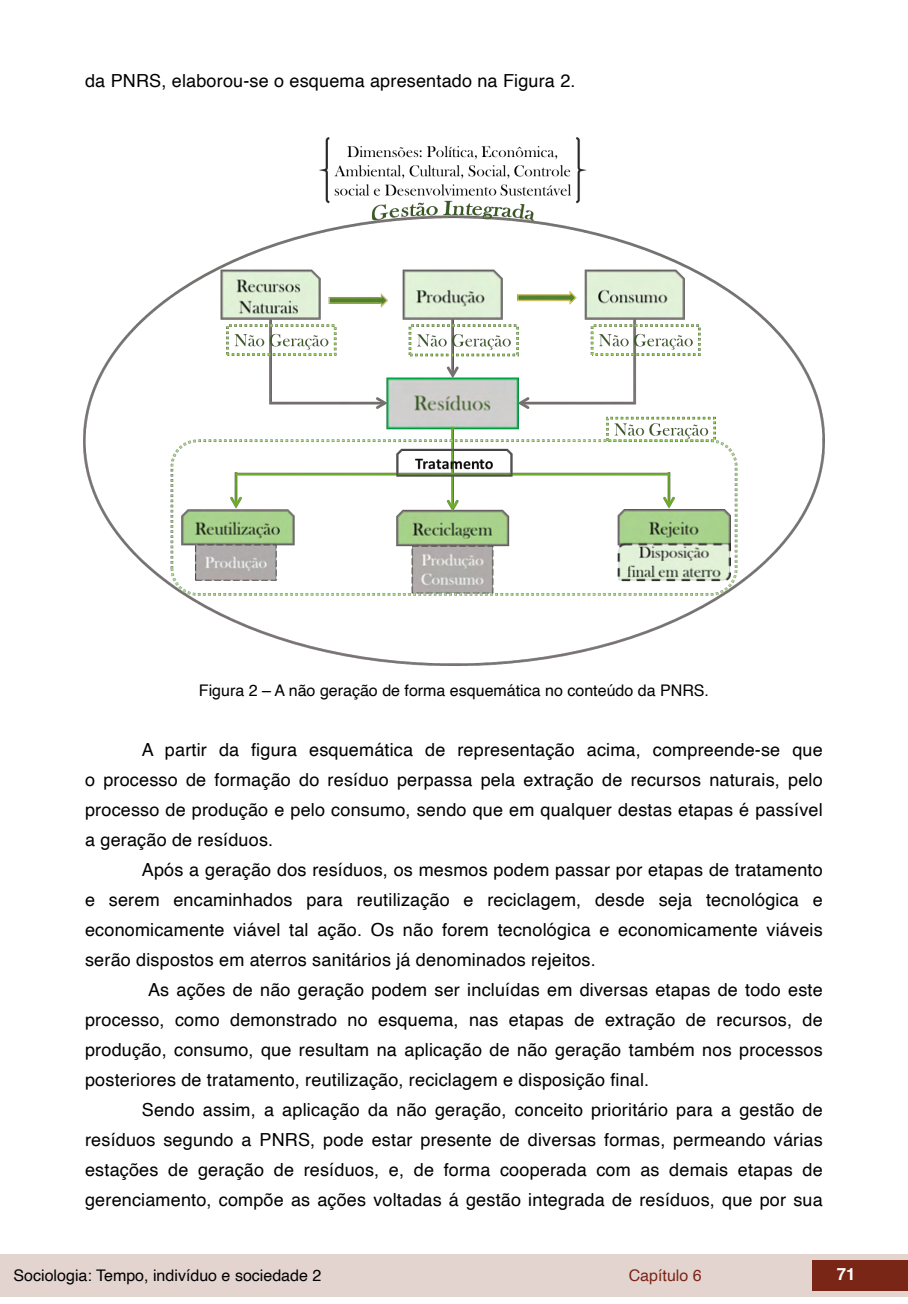
<style>
.page{position:relative;width:908px;height:1304px;background:#fff}
.page>*{position:absolute;margin:0;border:0;box-sizing:border-box;transform-origin:0 0}
.t1{font:18px/30px "Helvetica";letter-spacing:.01em;color:#000;text-align:justify}
.t2{font:700 16.8px "Helvetica";color:#fff}
.t3{font:16px "Helvetica";color:#000}
.t4{font:16px "Helvetica";color:#7a2616}
</style>
<div class="page">
<div style="left:0;top:1254px;width:906px;height:43px;background:#e4d4d0"></div>
<div style="left:812px;top:1261px;width:95px;height:30px;background:#7a2616"></div>
<img style="left:84px;top:137px;width:739px;height:529px">
<p class="t1" style="left:85px;top:66px;width:491px">da PNRS, elaborou-se o esquema apresentado na Figura 2.</p>
<p class="t3" style="left:199px;top:678px;width:511px">Figura 2 – A não geração de forma esquemática no conteúdo da PNRS.</p>
<p class="t1" style="left:85px;top:736px;width:738px;text-indent:57px">A partir da figura esquemática de representação acima, compreende-se que o processo de formação do resíduo perpassa pela extração de recursos naturais, pelo processo de produção e pelo consumo, sendo que em qualquer destas etapas é passível a geração de resíduos.</p>
<p class="t1" style="left:85px;top:856px;width:738px;text-indent:57px">Após a geração dos resíduos, os mesmos podem passar por etapas de tratamento e serem encaminhados para reutilização e reciclagem, desde seja tecnológica e economicamente viável tal ação. Os não forem tecnológica e economicamente viáveis serão dispostos em aterros sanitários já denominados rejeitos.</p>
<p class="t1" style="left:85px;top:976px;width:738px;text-indent:63px">As ações de não geração podem ser incluídas em diversas etapas de todo este processo, como demonstrado no esquema, nas etapas de extração de recursos, de produção, consumo, que resultam na aplicação de não geração também nos processos posteriores de tratamento, reutilização, reciclagem e disposição final.</p>
<p class="t1" style="left:85px;top:1096px;width:739px;text-indent:57px">Sendo assim, a aplicação da não geração, conceito prioritário para a gestão de resíduos segundo a PNRS, pode estar presente de diversas formas, permeando várias estações de geração de resíduos, e, de forma cooperada com as demais etapas de gerenciamento, compõe as ações voltadas á gestão integrada de resíduos, que por sua</p>
<p class="t3" style="left:14px;top:1263px;width:309px">Sociologia: Tempo, indivíduo e sociedade 2</p>
<p class="t4" style="left:628px;top:1263px;width:74px">Capítulo 6</p>
<p class="t2" style="left:836px;top:1264px;width:20px">71</p>
</div>
